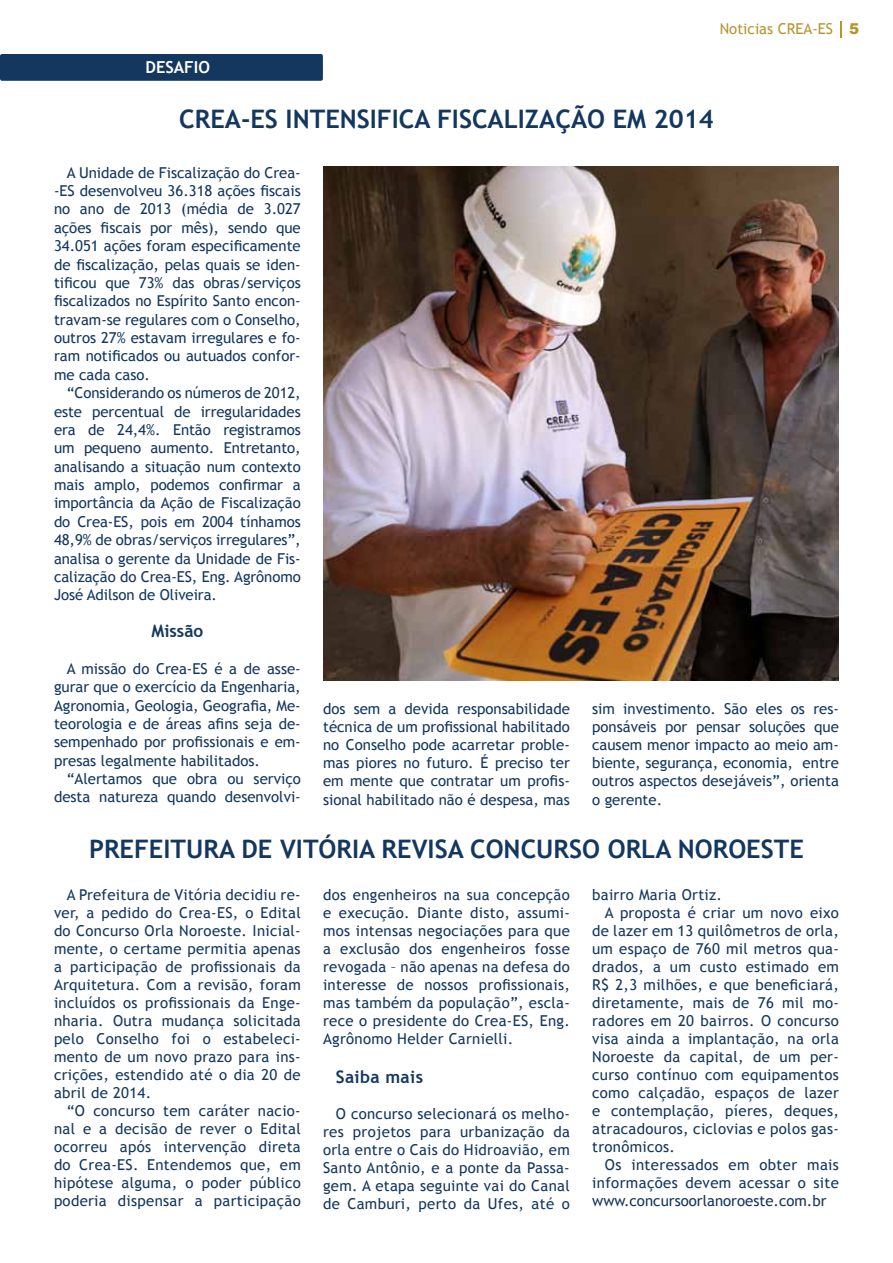
<style>
.page{position:relative;width:893px;height:1263px;background:#fff}
.page>*{position:absolute;margin:0;border:0;box-sizing:border-box;transform-origin:0 0}
.t1{font:700 25.5px "Trebuchet MS";color:#13375f}
.t2{font:700 17.25px "Trebuchet MS";letter-spacing:.02em;color:#13375f}
.t3{font:700 16.5px "Trebuchet MS";color:#fff}
.t4{font:15px/18px "Trebuchet MS";letter-spacing:.02em;color:#13375f;text-align:justify}
.t5{font:15px/18.3px "Trebuchet MS";color:#13375f;text-align:right}
.t6{font:15px "Trebuchet MS";color:#b6952f}
.s1{font-family:"Arial";font-weight:900}
</style>
<div class="page">
<svg style="left:840px;top:21px;width:2px;height:16px"></svg>
<div style="left:0;top:54px;width:323px;height:27px;background:#13375f;border-radius:2px"></div>
<img style="left:323px;top:167px;width:516px;height:513px">
<p class="t3" style="left:145px;top:56px;width:66px">DESAFIO</p>
<p class="t6" style="left:720px;top:19px;width:141px">Noticias CREA-ES <span class="s1">5</span></p>
<h1 class="t1" style="left:179px;top:103px;width:536px">CREA-ES INTENSIFICA FISCALIZAÇÃO EM 2014</h1>
<p class="t4" style="left:54px;top:163px;width:248px;text-indent:13px">A Unidade de Fiscalização do Crea--ES desenvolveu 36.318 ações fiscais no ano de 2013 (média de 3.027 ações fiscais por mês), sendo que 34.051 ações foram especificamente de fiscalização, pelas quais se iden&shy;tificou que 73% das obras/serviços fiscalizados no Espírito Santo encon&shy;travam-se regulares com o Conselho, outros 27% estavam irregulares e fo&shy;ram notificados ou autuados confor&shy;me cada caso.</p>
<p class="t4" style="left:54px;top:384px;width:248px;line-height:18.5px;text-indent:13px">“Considerando os números de 2012, este percentual de irregularidades era de 24,4%. Então registramos um pequeno aumento. Entretanto, analisando a situação num contexto mais amplo, podemos confirmar a importância da Ação de Fiscalização do Crea-ES, pois em 2004 tínhamos 48,9% de obras/serviços irregulares”, analisa o gerente da Unidade de Fis&shy;calização do Crea-ES, Eng. Agrônomo José Adilson de Oliveira.</p>
<p class="t2" style="left:151px;top:620px;width:53px">Missão</p>
<p class="t4" style="left:54px;top:659px;width:248px;text-indent:13px">A missão do Crea-ES é a de asse&shy;gurar que o exercício da Engenharia, Agronomia, Geologia, Geografia, Me&shy;teorologia e de áreas afins seja de&shy;sempenhado por profissionais e em&shy;presas legalmente habilitados.</p>
<p class="t5" style="left:54px;top:770px;width:248px">“Alertamos que obra ou serviço desta natureza quando desenvolvi-</p>
<p class="t4" style="left:323px;top:700px;width:248px">dos sem a devida responsabilidade técnica de um profissional habilitado no Conselho pode acarretar proble&shy;mas piores no futuro. É preciso ter em mente que contratar um profis&shy;sional habilitado não é despesa, mas</p>
<p class="t4" style="left:592px;top:700px;width:248px">sim investimento. São eles os res&shy;ponsáveis por pensar soluções que causem menor impacto ao meio am&shy;biente, segurança, economia, entre outros aspectos desejáveis”, orienta o gerente.</p>
<h1 class="t1" style="left:89px;top:833px;width:716px">PREFEITURA DE VITÓRIA REVISA CONCURSO ORLA NOROESTE</h1>
<p class="t4" style="left:54px;top:886px;width:248px;text-indent:13px">A Prefeitura de Vitória decidiu re&shy;ver, a pedido do Crea-ES, o Edital do Concurso Orla Noroeste. Inicial&shy;mente, o certame permitia apenas a participação de profissionais da Arquitetura. Com a revisão, foram incluídos os profissionais da Enge&shy;nharia. Outra mudança solicitada pelo Conselho foi o estabeleci&shy;mento de um novo prazo para ins&shy;crições, estendido até o dia 20 de abril de 2014.</p>
<p class="t4" style="left:54px;top:1102px;width:248px;text-indent:13px">“O concurso tem caráter nacio&shy;nal e a decisão de rever o Edital ocorreu após intervenção direta do Crea-ES. Entendemos que, em hipótese alguma, o poder público poderia dispensar a participação</p>
<p class="t4" style="left:323px;top:886px;width:248px">dos engenheiros na sua concepção e execução. Diante disto, assumi&shy;mos intensas negociações para que a exclusão dos engenheiros fosse revogada – não apenas na defesa do interesse de nossos profissionais, mas também da população”, escla&shy;rece o presidente do Crea-ES, Eng.<br>Agrônomo Helder Carnielli.</p>
<p class="t2" style="left:336px;top:1066px;width:89px">Saiba mais</p>
<p class="t4" style="left:323px;top:1104px;width:248px;text-indent:13px">O concurso selecionará os melho&shy;res projetos para urbanização da orla entre o Cais do Hidroavião, em Santo Antônio, e a ponte da Passa&shy;gem. A etapa seguinte vai do Canal de Camburi, perto da Ufes, até o</p>
<p class="t4" style="left:592px;top:886px;width:131px">bairro Maria Ortiz.</p>
<p class="t4" style="left:605px;top:904px;width:236px">A proposta é criar um novo eixo</p>
<p class="t4" style="left:592px;top:922px;width:248px">de lazer em 13 quilômetros de orla,</p>
<p class="t4" style="left:592px;top:940px;width:248px">um espaço de 760 mil metros qua-</p>
<p class="t4" style="left:592px;top:958px;width:248px">drados, a um custo estimado em</p>
<p class="t4" style="left:592px;top:976px;width:248px">R$ 2,3 milhões, e que beneficiará,</p>
<p class="t4" style="left:592px;top:994px;width:248px">diretamente, mais de 76 mil mo-</p>
<p class="t4" style="left:592px;top:1012px;width:248px">radores em 20 bairros. O concurso</p>
<p class="t4" style="left:592px;top:1030px;width:248px">visa ainda a implantação, na orla</p>
<p class="t4" style="left:592px;top:1048px;width:248px">Noroeste da capital, de um per-</p>
<p class="t4" style="left:592px;top:1066px;width:248px">curso contínuo com equipamentos</p>
<p class="t4" style="left:592px;top:1084px;width:248px">como calçadão, espaços de lazer</p>
<p class="t4" style="left:592px;top:1102px;width:248px">e contemplação, píeres, deques,</p>
<p class="t4" style="left:592px;top:1120px;width:248px">atracadouros, ciclovias e polos gas-</p>
<p class="t4" style="left:592px;top:1138px;width:84px">tronômicos.</p>
<p class="t4" style="left:605px;top:1156px;width:236px">Os interessados em obter mais</p>
<p class="t4" style="left:592px;top:1174px;width:248px">informações devem acessar o site</p>
<p class="t5" style="left:592px;top:1191px;width:236px">www.concursoorlanoroeste.com.br</p>
</div>
